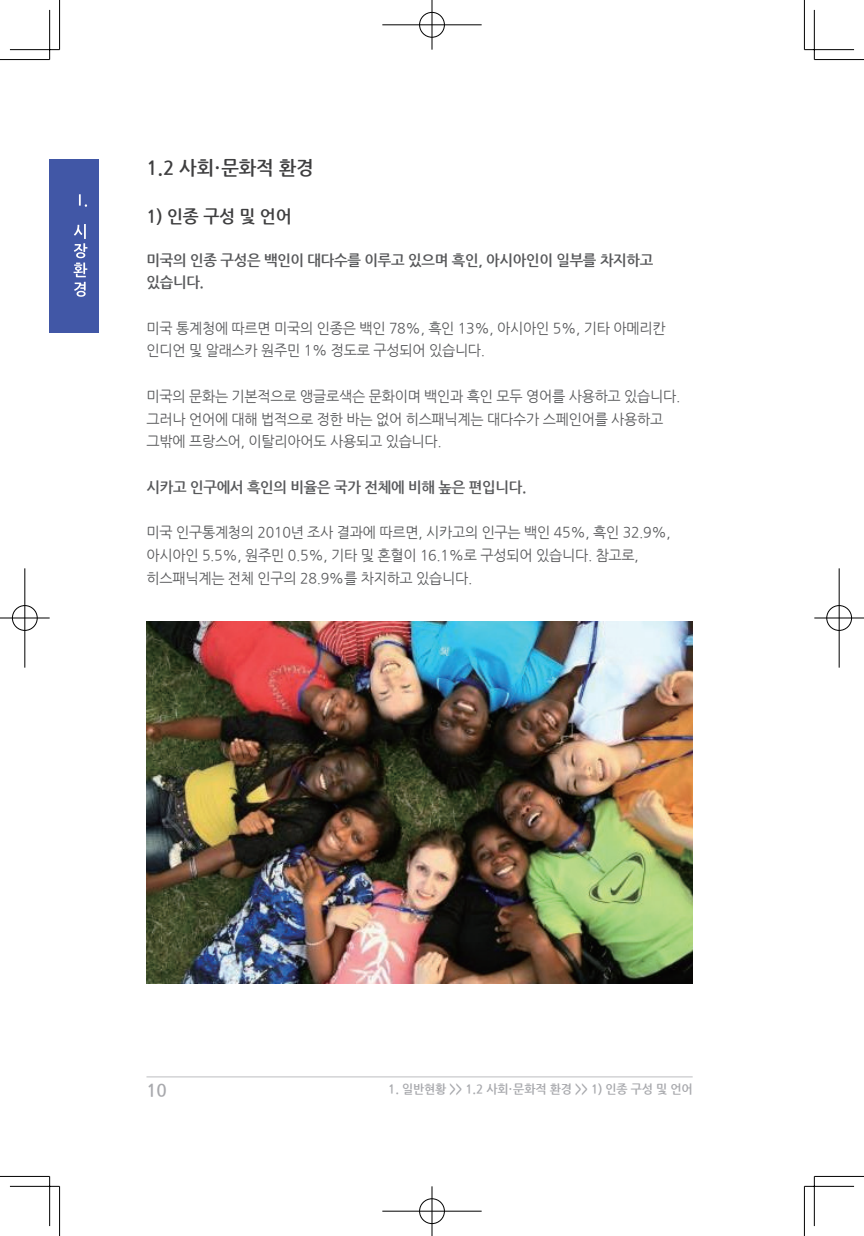
<style>
.page{position:relative;width:864px;height:1236px;background:#fff}
.page>*{position:absolute;margin:0;border:0;box-sizing:border-box;transform-origin:0 0}
._1_1{font:700 19.25px "Nanum Gothic";letter-spacing:-.01em;color:#3e3e3f}
._1{font:700 17.5px "Nanum Gothic";color:#3e3e3f}
.t1{font:700 17.5px "Nanum Gothic";color:#a8a9ad}
.본문강조{font:700 14.88px/22.8px "Nanum Gothic";letter-spacing:-.02em;color:#57585a}
.본문{font:14.53px/22.8px "Nanum Gothic";letter-spacing:-.02em;color:#57585a}
.위치선정_우{font:700 12.25px "Nanum Gothic";letter-spacing:-.01em;color:#a8a9ad}
</style>
<div class="page">
<hr style="left:146px;top:1076px;width:546px;height:1px;background:#bcbdc0">
<div style="left:50px;top:159px;width:49px;height:173px;background:#4157a6"></div>
<svg style="left:79px;top:194px;width:8px;height:13px"></svg>
<svg style="left:74px;top:224px;width:13px;height:73px"></svg>
<img style="left:146px;top:621px;width:546px;height:361px">
<hr style="left:0;top:59px;width:50px;height:1px;background:#000">
<hr style="left:814px;top:59px;width:49px;height:1px;background:#000">
<hr style="left:0;top:1175px;width:50px;height:1px;background:#000">
<hr style="left:814px;top:1175px;width:49px;height:1px;background:#000">
<hr style="left:59px;top:0;width:1px;height:50px;background:#000">
<hr style="left:59px;top:1186px;width:1px;height:49px;background:#000">
<hr style="left:803px;top:0;width:1px;height:50px;background:#000">
<hr style="left:803px;top:1186px;width:1px;height:49px;background:#000">
<hr style="left:10px;top:49px;width:50px;height:1px;background:#000">
<hr style="left:804px;top:49px;width:49px;height:1px;background:#000">
<hr style="left:10px;top:1185px;width:50px;height:1px;background:#000">
<hr style="left:804px;top:1185px;width:49px;height:1px;background:#000">
<hr style="left:49px;top:10px;width:1px;height:50px;background:#000">
<hr style="left:49px;top:1176px;width:1px;height:49px;background:#000">
<hr style="left:813px;top:10px;width:1px;height:50px;background:#000">
<hr style="left:813px;top:1176px;width:1px;height:49px;background:#000">
<div style="left:418px;top:11px;width:27px;height:27px;border:2px solid #fff;border-radius:50%"></div>
<hr style="left:382px;top:24px;width:99px;height:2px;background:#fff">
<hr style="left:430px;top:0;width:3px;height:50px;background:#fff">
<div style="left:419px;top:12px;width:25px;height:25px;border:1px solid #000;border-radius:50%"></div>
<hr style="left:382px;top:25px;width:99px;height:1px;background:#000">
<hr style="left:431px;top:0;width:1px;height:50px;background:#000">
<div style="left:418px;top:1197px;width:27px;height:27px;border:2px solid #fff;border-radius:50%"></div>
<hr style="left:382px;top:1209px;width:99px;height:3px;background:#fff">
<hr style="left:430px;top:1186px;width:3px;height:49px;background:#fff">
<div style="left:419px;top:1198px;width:25px;height:25px;border:1px solid #000;border-radius:50%"></div>
<hr style="left:382px;top:1210px;width:99px;height:1px;background:#000">
<hr style="left:431px;top:1186px;width:1px;height:49px;background:#000">
<div style="left:11px;top:604px;width:27px;height:27px;border:2px solid #fff;border-radius:50%"></div>
<hr style="left:0;top:616px;width:50px;height:3px;background:#fff">
<hr style="left:24px;top:568px;width:2px;height:99px;background:#fff">
<div style="left:12px;top:605px;width:25px;height:25px;border:1px solid #000;border-radius:50%"></div>
<hr style="left:0;top:617px;width:50px;height:1px;background:#000">
<hr style="left:25px;top:568px;width:1px;height:99px;background:#000">
<div style="left:825px;top:604px;width:27px;height:27px;border:2px solid #fff;border-radius:50%"></div>
<hr style="left:814px;top:616px;width:49px;height:3px;background:#fff">
<hr style="left:837px;top:568px;width:3px;height:99px;background:#fff">
<div style="left:826px;top:605px;width:25px;height:25px;border:1px solid #000;border-radius:50%"></div>
<hr style="left:814px;top:617px;width:49px;height:1px;background:#000">
<hr style="left:838px;top:568px;width:1px;height:99px;background:#000">
<p class="_1_1" style="left:146px;top:159px;width:169px">1.2 사회·문화적 환경</p>
<p class="_1" style="left:146px;top:207px;width:147px">1) 인종 구성 및 언어</p>
<p class="본문강조" style="left:146px;top:249px;width:508px">미국의 인종 구성은 백인이 대다수를 이루고 있으며 흑인, 아시아인이 일부를 차지하고 있습니다.</p>
<p class="본문" style="left:146px;top:317px;width:520px">미국 통계청에 따르면 미국의 인종은 백인 78%, 흑인 13%, 아시아인 5%, 기타 아메리칸 인디언 및 알래스카 원주민 1% 정도로 구성되어 있습니다.</p>
<p class="본문" style="left:146px;top:385px;width:535px">미국의 문화는 기본적으로 앵글로색슨 문화이며 백인과 흑인 모두 영어를 사용하고 있습니다. 그러나 언어에 대해 법적으로 정한 바는 없어 히스패닉계는 대다수가 스페인어를 사용하고 그밖에 프랑스어, 이탈리아어도 사용되고 있습니다.</p>
<p class="본문강조" style="left:146px;top:476px;width:381px">시카고 인구에서 흑인의 비율은 국가 전체에 비해 높은 편입니다.</p>
<p class="본문" style="left:146px;top:521px;width:525px">미국 인구통계청의 2010년 조사 결과에 따르면, 시카고의 인구는 백인 45%, 흑인 32.9%, 아시아인 5.5%, 원주민 0.5%, 기타 및 혼혈이 16.1%로 구성되어 있습니다. 참고로, 히스패닉계는 전체 인구의 28.9%를 차지하고 있습니다.</p>
<p class="t1" style="left:146px;top:1082px;width:22px">10</p>
<p class="위치선정_우" style="left:388px;top:1083px;width:306px">1. 일반현황 &gt;&gt; 1.2 사회·문화적 환경 &gt;&gt; 1) 인종 구성 및 언어</p>
</div>
